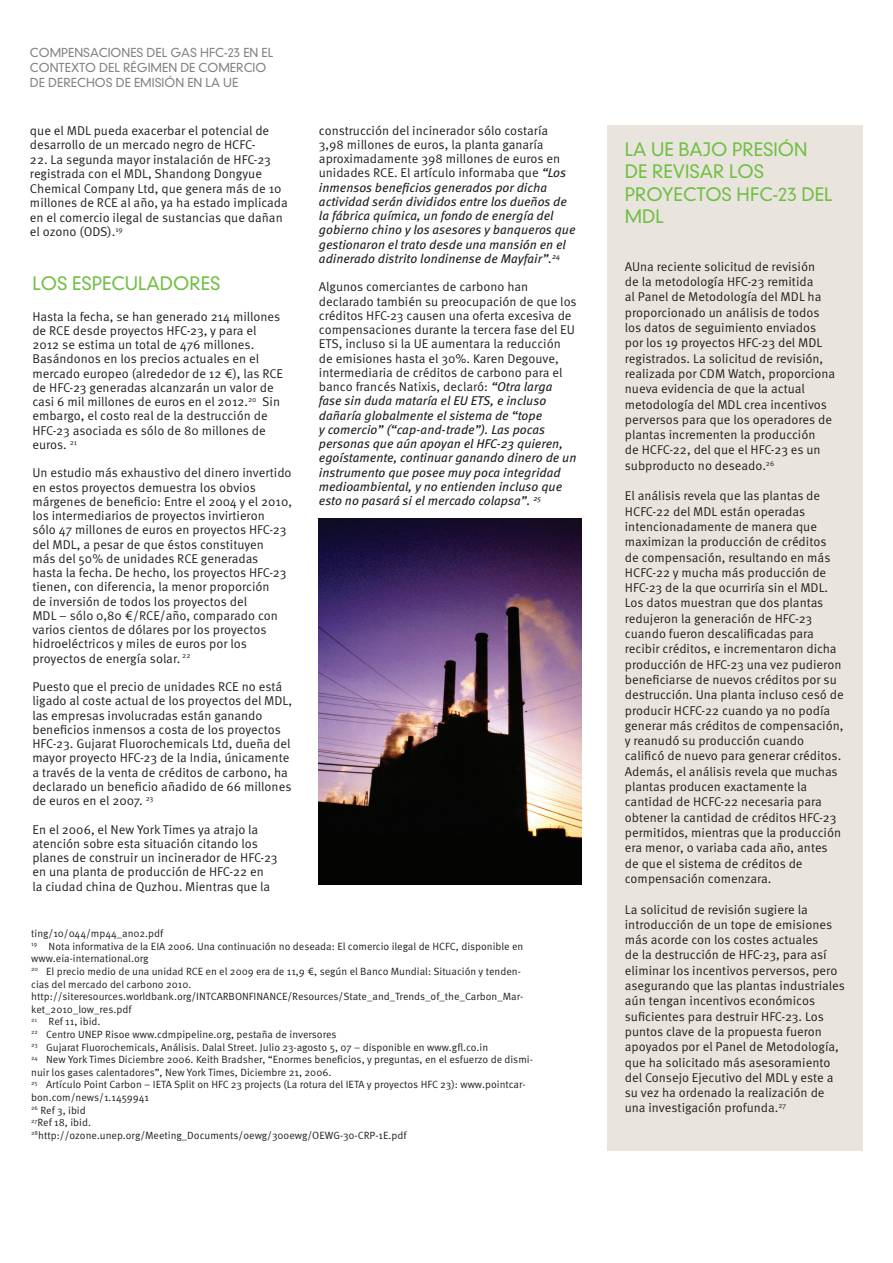
<style>
.page{position:relative;width:893px;height:1263px;background:#fff}
.page>*{position:absolute;margin:0;border:0;box-sizing:border-box;transform-origin:0 0}
.t1{font:300 18px/22.5px "DIN Neuzeit Grotesk Std";color:#71bf44}
.t2{font:12.75px/15.3px "Meta Pro";color:#231f20}
.t3{font:italic 12.75px/14.2px "Meta Pro";color:#231f20}
.t4{font:300 12px/15px "DIN Neuzeit Grotesk Std";color:#808285}
.t5{font:10.5px/12.6px "Meta Pro";color:#231f20}
.s1{font-style:normal}
</style>
<div class="page">
<img style="left:319px;top:519px;width:262px;height:366px">
<div style="left:608px;top:125px;width:255px;height:1025px;background:#e9e5de"></div>
<p class="t4" style="left:30px;top:45px;width:245px">COMPENSACIONES DEL GAS HFC-23 EN EL<br>CONTEXTO DEL RÉGIMEN DE COMERCIO<br>DE DERECHOS DE EMISIÓN EN LA UE</p>
<p class="t2" style="left:30px;top:123px;width:241px;line-height:14.5px">que el MDL pueda exacerbar el potencial de desarrollo de un mercado negro de HCFC-</p>
<p class="t2" style="left:30px;top:152px;width:259px;line-height:14.5px">22. La segunda mayor instalación de HFC-23 registrada con el MDL, Shandong Dongyue Chemical Company Ltd, que genera más de 10 millones de RCE al año, ya ha estado implicada en el comercio ilegal de sustancias que dañan el ozono (ODS).<sup>19</sup></p>
<h1 class="t1" style="left:32px;top:272px;width:189px">LOS ESPECULADORES</h1>
<p class="t2" style="left:32px;top:309px;width:252px;line-height:14.2px">Hasta la fecha, se han generado 214 millones de RCE desde proyectos HFC-23, y para el 2012 se estima un total de 476 millones.<br>Basándonos en los precios actuales en el mercado europeo (alrededor de 12 €), las RCE de HFC-23 generadas alcanzarán un valor de casi 6 mil millones de euros en el 2012.<sup>20</sup> Sin embargo, el costo real de la destrucción de HFC-23 asociada es sólo de 80 millones de euros. <sup>21</sup></p>
<p class="t2" style="left:32px;top:466px;width:261px;line-height:14.2px">Un estudio más exhaustivo del dinero invertido en estos proyectos demuestra los obvios márgenes de beneficio: Entre el 2004 y el 2010, los intermediarios de proyectos invirtieron<br>sólo 47 millones de euros en proyectos HFC-23 del MDL, a pesar de que éstos constituyen<br>más del 50% de unidades RCE generadas hasta la fecha. De hecho, los proyectos HFC-23 tienen, con diferencia, la menor proporción<br>de inversión de todos los proyectos del<br>MDL – sólo 0,80 €/RCE/año, comparado con varios cientos de dólares por los proyectos hidroeléctricos y miles de euros por los proyectos de energía solar. <sup>22</sup></p>
<p class="t2" style="left:32px;top:680px;width:261px;line-height:14.2px">Puesto que el precio de unidades RCE no está ligado al coste actual de los proyectos del MDL, las empresas involucradas están ganando beneficios inmensos a costa de los proyectos HFC-23. Gujarat Fluorochemicals Ltd, dueña del mayor proyecto HFC-23 de la India, únicamente a través de la venta de créditos de carbono, ha declarado un beneficio añadido de 66 millones de euros en el 2007. <sup>23</sup></p>
<p class="t2" style="left:32px;top:822px;width:247px;line-height:14.2px">En el 2006, el New York Times ya atrajo la atención sobre esta situación citando los planes de construir un incinerador de HFC-23 en una planta de producción de HFC-22 en<br>la ciudad china de Quzhou. Mientras que la</p>
<p class="t3" style="left:319px;top:123px;width:258px"><span class="s1">construcción del incinerador sólo costaría 3,98 millones de euros, la planta ganaría aproximadamente 398 millones de euros en unidades RCE. El artículo informaba que</span> “Los inmensos beneficios generados por dicha actividad serán divididos entre los dueños de la fábrica química, un fondo de energía del gobierno chino y los asesores y banqueros que gestionaron el trato desde una mansión en el adinerado distrito londinense de Mayfair”.<sup>24</sup></p>
<p class="t3" style="left:319px;top:280px;width:259px"><span class="s1">Algunos comerciantes de carbono han declarado también su preocupación de que los créditos HFC-23 causen una oferta excesiva de compensaciones durante la tercera fase del EU ETS, incluso si la UE aumentara la reducción de emisiones hasta el 30%. Karen Degouve, intermediaria de créditos de carbono para el banco francés Natixis, declaró:</span> “Otra larga fase sin duda mataría el EU ETS, e incluso dañaría globalmente el sistema de “tope<br>y comercio” (“cap-and-trade”). Las pocas personas que aún apoyan el HFC-23 quieren, egoístamente, continuar ganando dinero de un instrumento que posee muy poca integridad medioambiental, y no entienden incluso que esto no pasará si el mercado colapsa”. <sup>25</sup></p>
<p class="t5" style="left:31px;top:927px;width:503px">ting/10/044/mp44_an02.pdf<br><sup>19</sup> Nota informativa de la EIA 2006. Una continuación no deseada: El comercio ilegal de HCFC, disponible en www.eia-international.org<br><sup>20</sup> El precio medio de una unidad RCE en el 2009 era de 11,9 €, según el Banco Mundial: Situación y tenden&shy;cias del mercado del carbono 2010. http://siteresources.worldbank.org/INTCARBONFINANCE/Resources/State_and_Trends_of_the_Carbon_Mar&shy;ket_2010_low_res.pdf<br><sup>21</sup> Ref 11, ibid.<br><sup>22</sup> Centro UNEP Risoe www.cdmpipeline.org, pestaña de inversores<br><sup>23</sup> Gujarat Fluorochemicals, Análisis. Dalal Street. Julio 23-agosto 5, 07 – disponible en www.gfl.co.in<br><sup>24</sup> New York Times Diciembre 2006. Keith Bradsher, “Enormes beneficios, y preguntas, en el esfuerzo de dismi&shy;nuir los gases calentadores”, New York Times, Diciembre 21, 2006.<br><sup>25</sup> Artículo Point Carbon – IETA Split on HFC 23 projects (La rotura del IETA y proyectos HFC 23): www.pointcar&shy;bon.com/news/1.1459941<br><sup>26</sup> Ref 3, ibid<br><sup>27</sup>Ref 18, ibid.<br><sup>28</sup>http://ozone.unep.org/Meeting_Documents/oewg/30oewg/OEWG-30-CRP-1E.pdf</p>
<h1 class="t1" style="left:625px;top:138px;width:209px">LA UE BAJO PRESIÓN<br>DE REVISAR LOS<br>PROYECTOS HFC-23 DEL<br>MDL</h1>
<p class="t2" style="left:625px;top:259px;width:212px">AUna reciente solicitud de revisión<br>de la metodología HFC-23 remitida<br>al Panel de Metodología del MDL ha proporcionado un análisis de todos los datos de seguimiento enviados por los 19 proyectos HFC-23 del MDL registrados. La solicitud de revisión, realizada por CDM Watch, proporciona nueva evidencia de que la actual metodología del MDL crea incentivos perversos para que los operadores de plantas incrementen la producción<br>de HCFC-22, del que el HFC-23 es un subproducto no deseado.<sup>26</sup></p>
<p class="t2" style="left:625px;top:489px;width:220px">El análisis revela que las plantas de HCFC-22 del MDL están operadas intencionadamente de manera que maximizan la producción de créditos<br>de compensación, resultando en más HCFC-22 y mucha más producción de HFC-23 de la que ocurriría sin el MDL.<br>Los datos muestran que dos plantas redujeron la generación de HFC-23 cuando fueron descalificadas para recibir créditos, e incrementaron dicha producción de HFC-23 una vez pudieron beneficiarse de nuevos créditos por su destrucción. Una planta incluso cesó de producir HCFC-22 cuando ya no podía generar más créditos de compensación, y reanudó su producción cuando calificó de nuevo para generar créditos.<br>Además, el análisis revela que muchas plantas producen exactamente la cantidad de HCFC-22 necesaria para obtener la cantidad de créditos HFC-23 permitidos, mientras que la producción era menor, o variaba cada año, antes de que el sistema de créditos de compensación comenzara.</p>
<p class="t2" style="left:625px;top:902px;width:222px">La solicitud de revisión sugiere la introducción de un tope de emisiones más acorde con los costes actuales<br>de la destrucción de HFC-23, para así eliminar los incentivos perversos, pero asegurando que las plantas industriales aún tengan incentivos económicos suficientes para destruir HFC-23. Los puntos clave de la propuesta fueron apoyados por el Panel de Metodología, que ha solicitado más asesoramiento del Consejo Ejecutivo del MDL y este a su vez ha ordenado la realización de una investigación profunda.<sup>27</sup></p>
</div>
